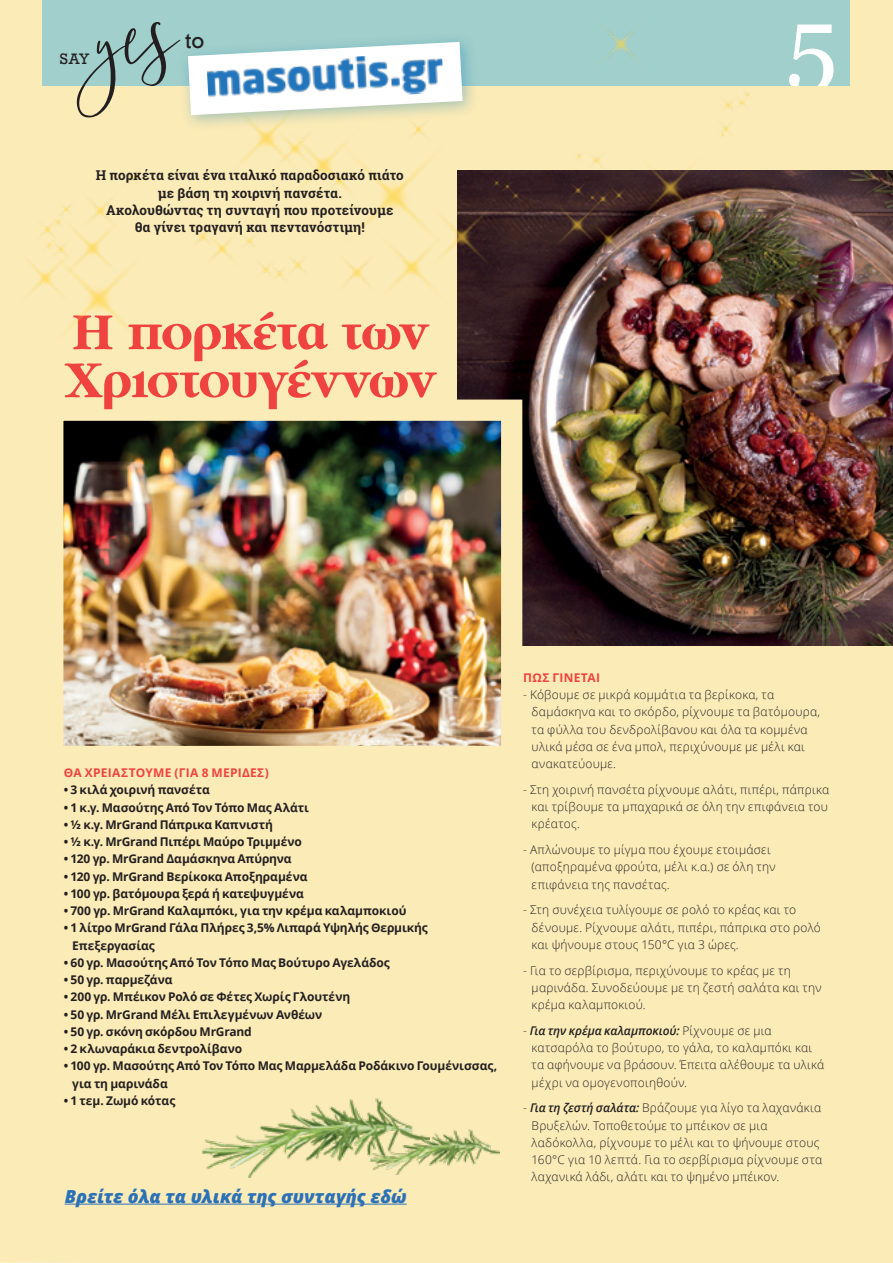
<style>
.page{position:relative;width:893px;height:1263px;background:#fbebb7}
.page>*{position:absolute;margin:0;border:0;box-sizing:border-box;transform-origin:0 0}
.t1{font:97.5px "Georgia";color:#fff}
.t2{font:700 54px/48px "PF Garamond Text";letter-spacing:-.015em;color:#ef433f;scale:.96 1}
.t3{font:21px "Rockwell";color:#231f20}
.t4{font:italic 800 18px "Open Sans";color:#2b71b8}
.t5{font:14.25px "Rockwell";color:#231f20}
.t6{font:700 13.5px/17.2px "Roboto Slab";color:#231f20;text-align:center}
.t7{font:300 12px/17.2px "Open Sans";letter-spacing:.02em;color:#231f20}
.t8{font:700 12px/17.2px "Open Sans";letter-spacing:-.01em;color:#231f20}
.t9{font:700 12px "Open Sans";letter-spacing:.025em;color:#ef433f}
.s1{font-weight:600;font-style:italic}
</style>
<div class="page">
<div style="left:43px;top:0;width:807px;height:85px;background:#a1cfcb"></div>
<img style="left:457px;top:171px;width:436px;height:475px">
<img style="left:32px;top:389px;width:501px;height:389px">
<img style="left:203px;top:1098px;width:226px;height:80px">
<img style="left:371px;top:1129px;width:129px;height:45px">
<img style="left:13px;top:14px;width:774px;height:339px">
<hr style="left:65px;top:1204px;width:342px;height:1px;background:#2b71b8">
<div style="left:177px;top:32px;width:302px;height:100px;background:#0074b0;opacity:.35"></div>
<svg style="left:60px;top:21px;width:403px;height:97px"></svg>
<p class="t5" style="left:60px;top:50px;width:32px">SAY</p>
<h3 class="t3" style="left:185px;top:28px;width:21px">to</h3>
<p class="t6" style="left:96px;top:167px;width:310px">Η πορκέτα είναι ένα ιταλικό παραδοσιακό πιάτο με βάση τη χοιρινή πανσέτα.<br>Ακολουθώντας τη συνταγή που προτείνουμε<br>θα γίνει τραγανή και πεντανόστιμη!</p>
<h2 class="t2" style="left:65px;top:308px;width:387px">Η πορκέτα των<br>Χριστουγέννων</h2>
<h1 class="t1" style="left:786px;top:-29px;width:53px">5</h1>
<p class="t9" style="left:64px;top:764px;width:206px">ΘΑ ΧΡΕΙΑΣΤΟΎΜΕ (ΓΙΑ 8 ΜΕΡΊΔΕΣ)</p>
<p class="t8" style="left:64px;top:781px;width:148px">• 3 κιλά χοιρινή πανσέτα</p>
<p class="t8" style="left:64px;top:798px;width:247px">• 1 κ.γ. Μασούτης Από Τον Τόπο Μας Αλάτι</p>
<p class="t8" style="left:64px;top:815px;width:211px">• ½ κ.γ. MrGrand Πάπρικα Καπνιστή</p>
<p class="t8" style="left:64px;top:833px;width:240px">• ½ κ.γ. MrGrand Πιπέρι Μαύρο Τριμμένο</p>
<p class="t8" style="left:64px;top:850px;width:229px">• 120 γρ. MrGrand Δαμάσκηνα Απύρηνα</p>
<p class="t8" style="left:64px;top:867px;width:245px">• 120 γρ. MrGrand Βερίκοκα Αποξηραμένα</p>
<p class="t8" style="left:64px;top:884px;width:242px">• 100 γρ. βατόμουρα ξερά ή κατεψυγμένα</p>
<p class="t8" style="left:64px;top:902px;width:344px">• 700 γρ. MrGrand Καλαμπόκι, για την κρέμα καλαμποκιού</p>
<p class="t8" style="left:72px;top:919px;width:357px;text-indent:-9px">• 1 λίτρο MrGrand Γάλα Πλήρες 3,5% Λιπαρά Υψηλής Θερμικής<br>Επεξεργασίας</p>
<p class="t8" style="left:64px;top:953px;width:328px">• 60 γρ. Μασούτης Από Τον Τόπο Μας Βούτυρο Αγελάδος</p>
<p class="t8" style="left:64px;top:971px;width:110px">• 50 γρ. παρμεζάνα</p>
<p class="t8" style="left:64px;top:988px;width:288px">• 200 γρ. Μπέικον Ρολό σε Φέτες Χωρίς Γλουτένη</p>
<p class="t8" style="left:64px;top:1005px;width:260px">• 50 γρ. MrGrand Μέλι Επιλεγμένων Ανθέων</p>
<p class="t8" style="left:64px;top:1022px;width:189px">• 50 γρ. σκόνη σκόρδου MrGrand</p>
<p class="t8" style="left:64px;top:1040px;width:180px">• 2 κλωναράκια δεντρολίβανο</p>
<p class="t8" style="left:72px;top:1057px;width:426px;text-indent:-9px">• 100 γρ. Μασούτης Από Τον Τόπο Μας Μαρμελάδα Ροδάκινο Γουμένισσας, για τη μαρινάδα</p>
<p class="t8" style="left:64px;top:1091px;width:113px">• 1 τεμ. Ζωμό κότας</p>
<h3 class="t4" style="left:65px;top:1182px;width:344px">Βρείτε όλα τα υλικά της συνταγής εδώ</h3>
<p class="t9" style="left:523px;top:669px;width:79px">ΠΏΣ ΓΊ ΝΕΤΑΙ</p>
<p class="t7" style="left:532px;top:686px;width:290px;text-indent:-9px">- Κόβουμε σε μικρά κομμάτια τα βερίκοκα, τα δαμάσκηνα και το σκόρδο, ρίχνουμε τα βατόμουρα, τα φύλλα του δενδρολίβανου και όλα τα κομμένα υλικά μέσα σε ένα μπολ, περιχύνουμε με μέλι και ανακατεύουμε.</p>
<p class="t7" style="left:532px;top:780px;width:299px;text-align:justify;text-indent:-9px">- Στη χοιρινή πανσέτα ρίχνουμε αλάτι, πιπέρι, πάπρικα και τρίβουμε τα μπαχαρικά σε όλη την επιφάνεια του κρέατος.</p>
<p class="t7" style="left:532px;top:841px;width:246px;text-indent:-9px">- Απλώνουμε το μίγμα που έχουμε ετοιμάσει (αποξηραμένα φρούτα, μέλι κ.α.) σε όλη την επιφάνεια της πανσέτας.</p>
<p class="t7" style="left:532px;top:901px;width:291px;text-indent:-9px">- Στη συνέχεια τυλίγουμε σε ρολό το κρέας και το δένουμε. Ρίχνουμε αλάτι, πιπέρι, πάπρικα στο ρολό και ψήνουμε στους 150°C για 3 ώρες.</p>
<p class="t7" style="left:532px;top:961px;width:292px;text-indent:-9px">- Για το σερβίρισμα, περιχύνουμε το κρέας με τη μαρινάδα. Συνοδεύουμε με τη ζεστή σαλάτα και την κρέμα καλαμποκιού.</p>
<p class="t7" style="left:532px;top:1021px;width:294px;text-indent:-9px">- <span class="s1">Για την κρέμα καλαμποκιού:</span> Ρίχνουμε σε μια κατσαρόλα το βούτυρο, το γάλα, το καλαμπόκι και τα αφήνουμε να βράσουν. Έπειτα αλέθουμε τα υλικά μέχρι να ομογενοποιηθούν.</p>
<p class="t7" style="left:532px;top:1099px;width:292px;text-indent:-9px">- <span class="s1">Για τη ζεστή σαλάτα:</span> Βράζουμε για λίγο τα λαχανάκια Βρυξελών. Τοποθετούμε το μπέικον σε μια λαδόκολλα, ρίχνουμε το μέλι και το ψήνουμε στους 160°C για 10 λεπτά. Για το σερβίρισμα ρίχνουμε στα λαχανικά λάδι, αλάτι και το ψημένο μπέικον.</p>
</div>
